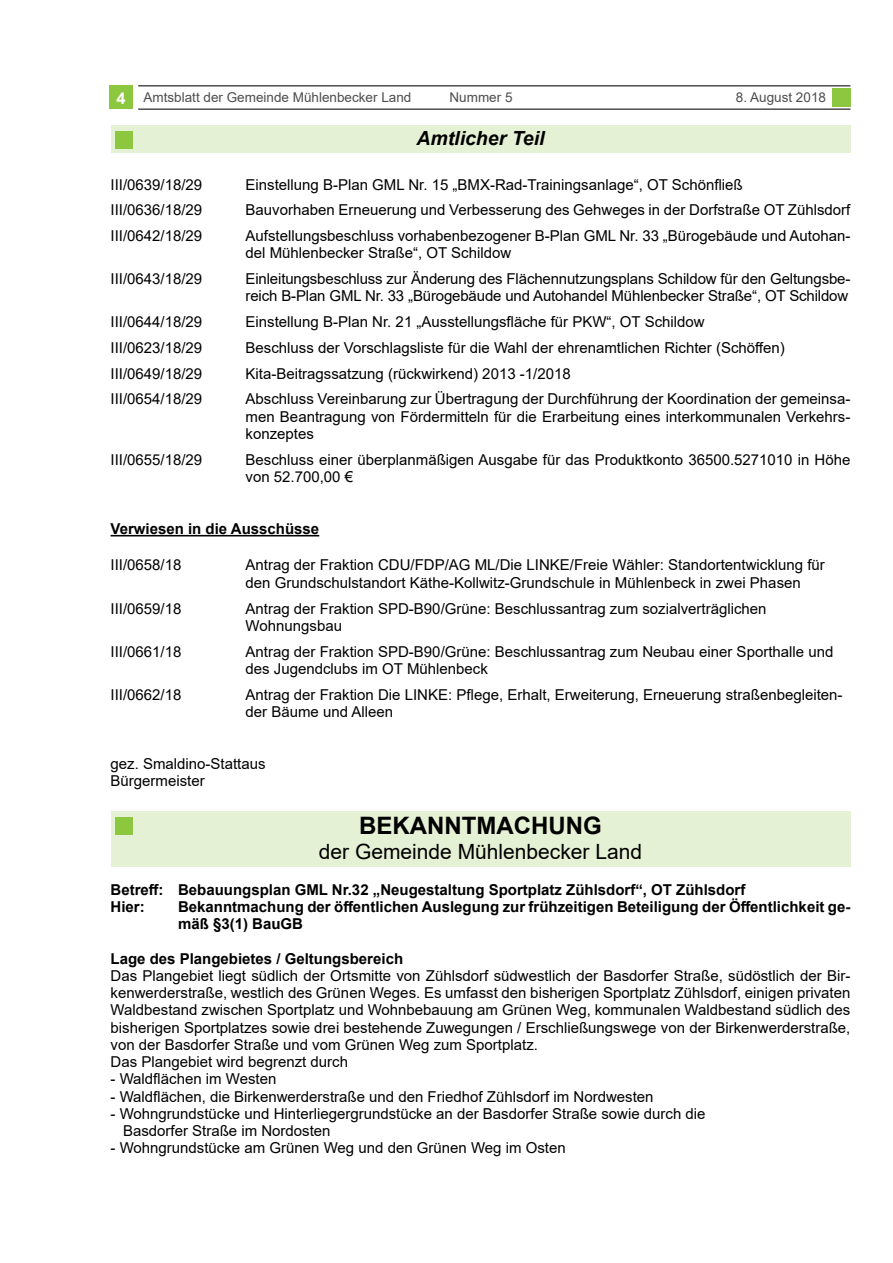
<style>
.page{position:relative;width:893px;height:1263px;background:#fff}
.page>*{position:absolute;margin:0;border:0;box-sizing:border-box;transform-origin:0 0}
.t1{font:700 24px "Arial";color:#000}
.t2{font:21px "Arial";color:#000}
.t3{font:italic 700 19.5px "Arial";color:#000}
.t4{font:15px/17.2px "Arial";color:#000}
.t5{font:700 15px/17.2px "Arial";color:#000}
.t6{font:13.5px "Arial";color:#4d4d4f}
.s1{font-weight:700;font-size:16.5px;color:#fff}
</style>
<div class="page">
<div style="left:111px;top:125px;width:739px;height:28px;background:#e5f1d4"></div>
<div style="left:832px;top:89px;width:18px;height:18px;background:#8dc63f"></div>
<div style="left:109px;top:85px;width:24px;height:23px;background:#8dc63f"></div>
<hr style="left:138px;top:85px;width:712px;height:2px;background:#4d4d4f">
<hr style="left:138px;top:108px;width:712px;height:2px;background:#4d4d4f">
<div style="left:115px;top:132px;width:18px;height:17px;background:#8dc63f"></div>
<div style="left:111px;top:811px;width:739px;height:55px;background:#e5f1d4"></div>
<div style="left:115px;top:817px;width:17px;height:17px;background:#8dc63f"></div>
<hr style="left:111px;top:535px;width:208px;height:1px;background:#000">
<p class="t6" style="left:117px;top:88px;width:296px"><span class="s1">4</span> Amtsblatt der Gemeinde Mühlenbecker Land</p>
<p class="t6" style="left:449px;top:88px;width:65px">Nummer 5</p>
<p class="t6" style="left:736px;top:88px;width:92px">8. August 2018</p>
<h3 class="t3" style="left:416px;top:125px;width:130px">Amtlicher Teil</h3>
<p class="t4" style="left:111px;top:176px;width:93px">III/0639/18/29</p>
<p class="t4" style="left:246px;top:176px;width:499px">Einstellung B-Plan GML Nr. 15 „BMX-Rad-Trainingsanlage“, OT Schönfließ</p>
<p class="t4" style="left:111px;top:201px;width:93px">III/0636/18/29</p>
<p class="t4" style="left:246px;top:201px;width:606px">Bauvorhaben Erneuerung und Verbesserung des Gehweges in der Dorfstraße OT Zühlsdorf</p>
<p class="t4" style="left:111px;top:227px;width:93px">III/0642/18/29</p>
<p class="t4" style="left:246px;top:227px;width:606px">Aufstellungsbeschluss vorhabenbezogener B-Plan GML Nr. 33 „Bürogebäude und Autohan&shy;del Mühlenbecker Straße“, OT Schildow</p>
<p class="t4" style="left:111px;top:270px;width:93px">III/0643/18/29</p>
<p class="t4" style="left:246px;top:270px;width:606px">Einleitungsbeschluss zur Änderung des Flächennutzungsplans Schildow für den Geltungsbe&shy;reich B-Plan GML Nr. 33 „Bürogebäude und Autohandel Mühlenbecker Straße“, OT Schildow</p>
<p class="t4" style="left:111px;top:313px;width:93px">III/0644/18/29</p>
<p class="t4" style="left:246px;top:313px;width:461px">Einstellung B-Plan Nr. 21 „Ausstellungsfläche für PKW“, OT Schildow</p>
<p class="t4" style="left:111px;top:339px;width:93px">III/0623/18/29</p>
<p class="t4" style="left:246px;top:339px;width:541px">Beschluss der Vorschlagsliste für die Wahl der ehrenamtlichen Richter (Schöffen)</p>
<p class="t4" style="left:111px;top:365px;width:93px">III/0649/18/29</p>
<p class="t4" style="left:246px;top:365px;width:327px">Kita-Beitragssatzung (rückwirkend) 2013 -1/2018</p>
<p class="t4" style="left:111px;top:390px;width:93px">III/0654/18/29</p>
<p class="t4" style="left:246px;top:390px;width:606px;text-align:justify">Abschluss Vereinbarung zur Übertragung der Durchführung der Koordination der gemeinsa&shy;men Beantragung von Fördermitteln für die Erarbeitung eines interkommunalen Verkehrs&shy;konzeptes</p>
<p class="t4" style="left:111px;top:451px;width:93px">III/0655/18/29</p>
<p class="t4" style="left:246px;top:451px;width:606px">Beschluss einer überplanmäßigen Ausgabe für das Produktkonto 36500.5271010 in Höhe von 52.700,00 €</p>
<p class="t5" style="left:111px;top:520px;width:210px">Verwiesen in die Ausschüsse</p>
<p class="t4" style="left:111px;top:556px;width:72px">III/0658/18</p>
<p class="t4" style="left:246px;top:556px;width:581px;line-height:18px">Antrag der Fraktion CDU/FDP/AG ML/Die LINKE/Freie Wähler: Standortentwicklung für den Grundschulstandort Käthe-Kollwitz-Grundschule in Mühlenbeck in zwei Phasen</p>
<p class="t4" style="left:111px;top:600px;width:72px">III/0659/18</p>
<p class="t4" style="left:246px;top:600px;width:523px">Antrag der Fraktion SPD-B90/Grüne: Beschlussantrag zum sozialverträglichen<br>Wohnungsbau</p>
<p class="t4" style="left:111px;top:643px;width:72px">III/0661/18</p>
<p class="t4" style="left:246px;top:643px;width:589px">Antrag der Fraktion SPD-B90/Grüne: Beschlussantrag zum Neubau einer Sporthalle und des Jugendclubs im OT Mühlenbeck</p>
<p class="t4" style="left:111px;top:686px;width:72px">III/0662/18</p>
<p class="t4" style="left:246px;top:686px;width:598px">Antrag der Fraktion Die LINKE: Pflege, Erhalt, Erweiterung, Erneuerung straßenbegleiten&shy;der Bäume und Alleen</p>
<p class="t4" style="left:111px;top:755px;width:157px">gez. Smaldino-Stattaus<br>Bürgermeister</p>
<h1 class="t1" style="left:359px;top:809px;width:244px">BEKANNTMACHUNG</h1>
<h2 class="t2" style="left:319px;top:837px;width:325px">der Gemeinde Mühlenbecker Land</h2>
<p class="t5" style="left:111px;top:881px;width:636px">Betreff: Bebauungsplan GML Nr.32 „Neugestaltung Sportplatz Zühlsdorf“, OT Zühlsdorf<br>Hier:</p>
<p class="t5" style="left:178px;top:898px;width:674px">Bekanntmachung der öffentlichen Auslegung zur frühzeitigen Beteiligung der Öffentlichkeit ge&shy;mäß §3(1) BauGB</p>
<p class="t5" style="left:111px;top:950px;width:294px">Lage des Plangebietes / Geltungsbereich</p>
<p class="t4" style="left:111px;top:967px;width:741px">Das Plangebiet liegt südlich der Ortsmitte von Zühlsdorf südwestlich der Basdorfer Straße, südöstlich der Bir&shy;kenwerderstraße, westlich des Grünen Weges. Es umfasst den bisherigen Sportplatz Zühlsdorf, einigen privaten Waldbestand zwischen Sportplatz und Wohnbebauung am Grünen Weg, kommunalen Waldbestand südlich des bisherigen Sportplatzes sowie drei bestehende Zuwegungen / Erschließungswege von der Birkenwerderstraße, von der Basdorfer Straße und vom Grünen Weg zum Sportplatz.<br>Das Plangebiet wird begrenzt durch</p>
<p class="t4" style="left:111px;top:1070px;width:167px">- Waldflächen im Westen</p>
<p class="t4" style="left:111px;top:1087px;width:544px">- Waldflächen, die Birkenwerderstraße und den Friedhof Zühlsdorf im Nordwesten</p>
<p class="t4" style="left:123px;top:1105px;width:584px;text-indent:-13px">- Wohngrundstücke und Hinterliegergrundstücke an der Basdorfer Straße sowie durch die<br>Basdorfer Straße im Nordosten</p>
<p class="t4" style="left:111px;top:1139px;width:457px">- Wohngrundstücke am Grünen Weg und den Grünen Weg im Osten</p>
</div>
